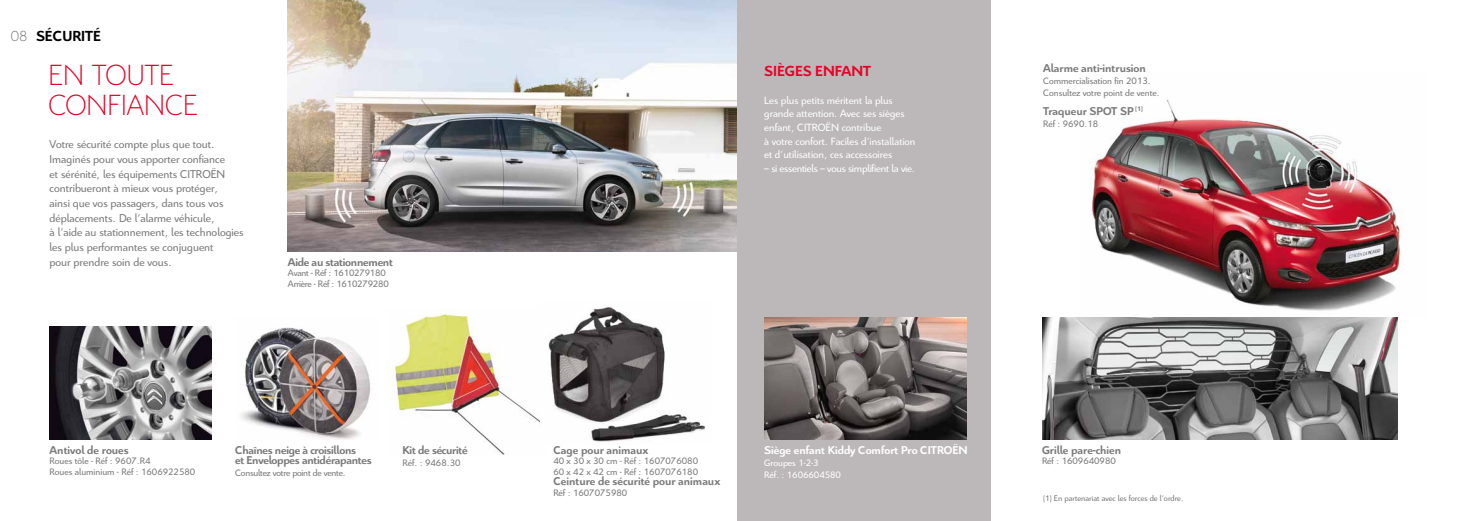
<style>
.page{position:relative;width:1474px;height:521px;background:#fff}
.page>*{position:absolute;margin:0;border:0;box-sizing:border-box;transform-origin:0 0}
.t1{font:300 31.5px/29.8px "Citroen";color:#e40428}
.t2{font:700 15.75px "Citroen";color:#e40428}
.t3{font:700 15.75px "Citroen";color:#000}
.t4{font:12.25px/14.7px "Citroen";color:#7c7b7b}
.t5{font:700 12.25px "Citroen";color:#7c7b7b}
.t6{font:700 12.25px/10.5px "Citroen";letter-spacing:-.02em;color:#7c7b7b}
.t7{font:700 12.25px "Citroen";color:#fff}
.t8{font:11.38px/13.7px "Citroen";color:#fff}
.t9{font:10.06px/10.5px "Citroen";color:#7c7b7b}
.t10{font:10.06px/10.5px "Citroen";letter-spacing:-.02em;color:#7c7b7b}
.t11{font:10.06px/12.1px "Citroen";color:#fff}
.t12{font:8.75px "Citroen";color:#7c7b7b}
.s1{font-weight:300;color:#6f6a6c}
</style>
<div class="page">
<img style="left:288px;top:0;width:449px;height:251px">
<img style="left:50px;top:326px;width:162px;height:114px">
<img style="left:1090px;top:99px;width:312px;height:212px">
<img style="left:1042px;top:317px;width:355px;height:123px">
<img style="left:388px;top:310px;width:152px;height:144px">
<div style="left:737px;top:0;width:253px;height:521px;background:#bcb8ba"></div>
<img style="left:764px;top:317px;width:202px;height:123px">
<img style="left:241px;top:327px;width:130px;height:113px">
<img style="left:548px;top:307px;width:157px;height:135px">
<p class="t3" style="left:11px;top:25px;width:92px"><span class="s1">08</span> SÉCURITÉ</p>
<h1 class="t1" style="left:48px;top:60px;width:151px">EN TOUTE<br>CONFIANCE</h1>
<p class="t4" style="left:50px;top:136px;width:195px">Votre sécurité compte plus que tout.<br>Imaginés pour vous apporter confiance<br>et sérénité, les équipements CITROËN contribueront à mieux vous protéger,<br>ainsi que vos passagers, dans tous vos déplacements. De l’alarme véhicule,<br>à l’aide au stationnement, les technologies les plus performantes se conjuguent<br>pour prendre soin de vous.</p>
<p class="t6" style="left:288px;top:256px;width:106px">Aide au stationnement</p>
<p class="t10" style="left:288px;top:267px;width:102px">Avant - Réf : 1610279180<br>Arrière - Réf : 1610279280</p>
<p class="t5" style="left:50px;top:441px;width:81px">Antivol de roues</p>
<p class="t9" style="left:50px;top:455px;width:147px">Roues tôle - Réf : 9607.R4<br>Roues aluminium - Réf : 1606922580</p>
<p class="t6" style="left:235px;top:444px;width:138px">Chaînes neige à croisillons<br>et Enveloppes antidérapantes</p>
<p class="t10" style="left:235px;top:467px;width:112px">Consultez votre point de vente.</p>
<p class="t6" style="left:402px;top:444px;width:67px">Kit de sécurité</p>
<p class="t9" style="left:402px;top:457px;width:59px">Réf. : 9468.30</p>
<p class="t2" style="left:764px;top:60px;width:31px">Sièges</p>
<p class="t2" style="left:815px;top:60px;width:11px">enfant</p>
<p class="t8" style="left:764px;top:93px;width:153px">Les plus petits méritent la plus grande attention. Avec ses sièges enfant, CITROËN contribue<br>à votre confort. Faciles d’installation et d’utilisation, ces accessoires</p>
<p class="t8" style="left:764px;top:161px;width:152px">– si essentiels – vous simplifient la vie.</p>
<p class="t5" style="left:1043px;top:59px;width:104px">Alarme anti-intrusion</p>
<p class="t9" style="left:1043px;top:74px;width:118px;line-height:12.1px">Commercialisation fin 2013.<br>Consultez votre point de vente.</p>
<p class="t5" style="left:1043px;top:103px;width:101px">Traqueur SPOT SP <sup>(1)</sup></p>
<p class="t9" style="left:1043px;top:118px;width:57px">Réf : 9690.18</p>
<p class="t5" style="left:553px;top:441px;width:97px">Cage pour animaux</p>
<p class="t9" style="left:553px;top:455px;width:146px">40 x 30 x 30 cm - Réf : 1607076080<br>60 x 42 x 42 cm - Réf : 1607076180</p>
<p class="t5" style="left:553px;top:473px;width:168px">Ceinture de sécurité pour animaux</p>
<p class="t9" style="left:553px;top:487px;width:75px">Réf : 1607075980</p>
<p class="t7" style="left:764px;top:441px;width:205px">Siège enfant Kiddy Comfort Pro CITROËN</p>
<p class="t11" style="left:764px;top:456px;width:78px">Groupes 1-2-3<br>Réf. : 1606604580</p>
<p class="t5" style="left:1042px;top:441px;width:81px">Grille pare-chien</p>
<p class="t9" style="left:1042px;top:455px;width:75px">Réf : 1609640980</p>
<p class="t12" style="left:1043px;top:492px;width:142px">(1) En partenariat avec les forces de l’ordre.</p>
</div>
